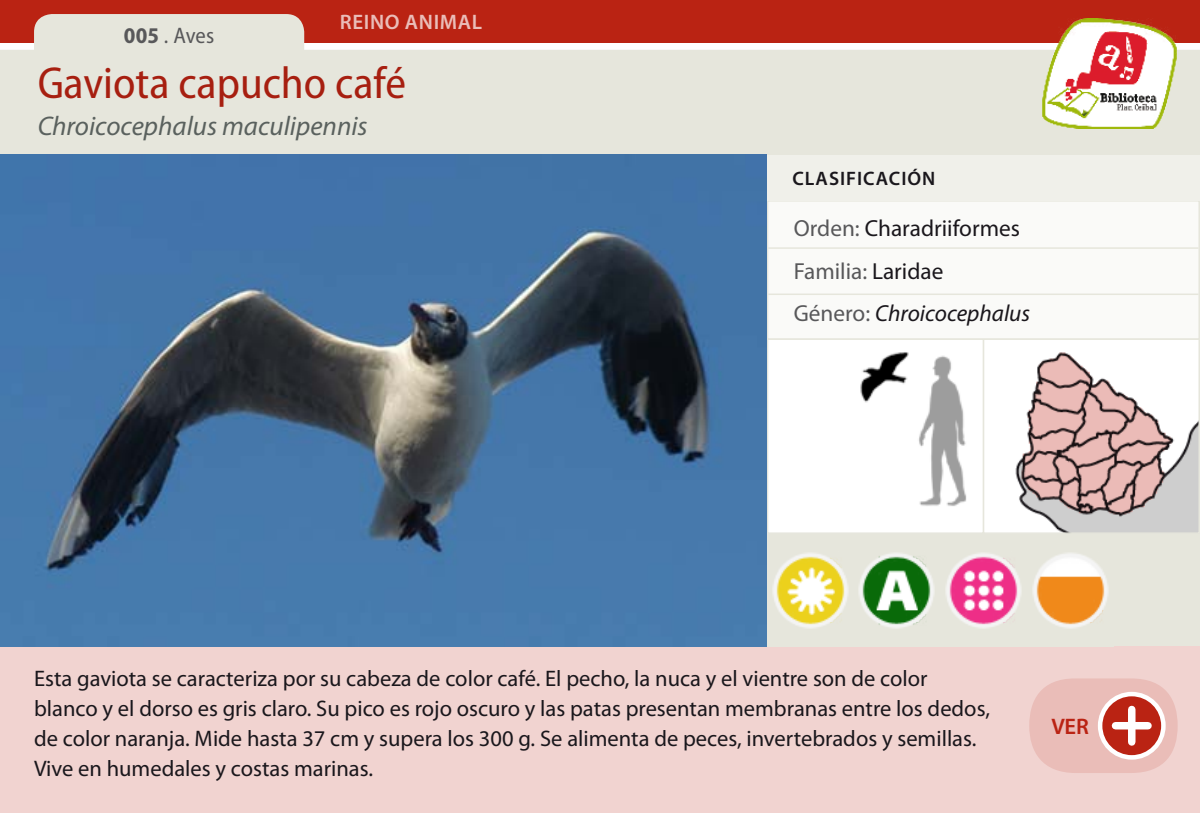
<style>
.page{position:relative;width:1200px;height:813px;background:#fff}
.page>*{position:absolute;margin:0;border:0;box-sizing:border-box;transform-origin:0 0}
.t1{font:semi-condensed 45px "Myriad Pro";color:#ba2313}
.t2{font:italic 27px "Myriad Pro";color:#646c6e}
.t3{font:23.25px/42.5px "Myriad Pro";color:#1a171c}
.t4{font:22.5px/30px "Myriad Pro";color:#1a171c}
.t5{font:semi-condensed 22.5px "Myriad Pro";color:#58585a}
.t6{font:600 22.5px "Myriad Pro";color:#ba2313}
.t7{font:600 21px "Myriad Pro";letter-spacing:.03em;color:#eabdb8}
.t8{font:600 19.5px "Myriad Pro";letter-spacing:.05em;color:#1a171c}
.s1{font-weight:700}
.s2{color:#58585a}
.s3{font-style:italic}
</style>
<div class="page">
<div style="left:0;top:0;width:1199px;height:43px;background:#ba2313"></div>
<svg style="left:0;top:14px;width:1199px;height:141px;fill:#e6e6dc"></svg>
<div style="left:766px;top:533px;width:433px;height:112px;background:#e6e6dc"></div>
<div style="left:0;top:645px;width:1199px;height:167px;background:#f1d3d0"></div>
<img style="left:1040px;top:18px;width:137px;height:110px">
<div style="left:1028px;top:678px;width:149px;height:94px;background:#eabdb8;border-radius:47px"></div>
<svg style="left:1099px;top:693px;width:64px;height:64px;background:#c5483b"></svg>
<div style="left:1097px;top:691px;width:68px;height:68px;border:4px solid #fff;border-radius:50%"></div>
<div style="left:1127px;top:709px;width:8px;height:32px;background:#fff"></div>
<div style="left:1115px;top:721px;width:32px;height:8px;background:#fff"></div>
<img style="left:1015px;top:352px;width:181px;height:178px">
<div style="left:982px;top:338px;width:217px;height:195px;border:2px solid #e6e6dc"></div>
<svg style="left:860px;top:352px;width:107px;height:154px"></svg>
<div style="left:766px;top:338px;width:217px;height:195px;border:2px solid #e6e6dc"></div>
<div style="left:767px;top:201px;width:431px;height:138px;background:#fafaf8"></div>
<hr style="left:768px;top:247px;width:430px;height:2px;background:#e6e6dc">
<hr style="left:768px;top:293px;width:430px;height:2px;background:#e6e6dc">
<div style="left:766px;top:200px;width:433px;height:139px;border:2px solid #e6e6dc"></div>
<img style="left:773px;top:553px;width:75px;height:75px">
<img style="left:859px;top:553px;width:75px;height:75px">
<img style="left:946px;top:553px;width:75px;height:75px">
<img style="left:1033px;top:553px;width:75px;height:75px">
<div style="left:766px;top:155px;width:433px;height:45px;background:#f0f0ea"></div>
<img style="left:0;top:155px;width:766px;height:490px">
<p class="t7" style="left:340px;top:9px;width:144px">REINO ANIMAL</p>
<p class="t5" style="left:124px;top:21px;width:92px"><span class="s1">005</span> . Aves</p>
<h1 class="t1" style="left:37px;top:56px;width:370px">Gaviota capucho café</h1>
<p class="t2" style="left:37px;top:109px;width:332px">Chroicocephalus maculipennis</p>
<p class="t8" style="left:792px;top:166px;width:141px">CLASIFICACIÓN</p>
<p class="t3" style="left:793px;top:206px;width:238px"><span class="s2">Orden:</span> Charadriiformes<br><span class="s2">Familia:</span> Laridae<br><span class="s2">Género:</span> <span class="s3">Chroicocephalus</span></p>
<p class="t4" style="left:34px;top:662px;width:957px">Esta gaviota se caracteriza por su cabeza de color café. El pecho, la nuca y el vientre son de color blanco y el dorso es gris claro. Su pico es rojo oscuro y las patas presentan membranas entre los dedos, de color naranja. Mide hasta 37 cm y supera los 300 g. Se alimenta de peces, invertebrados y semillas.<br>Vive en humedales y costas marinas.</p>
<p class="t6" style="left:1051px;top:712px;width:26px">VER</p>
</div>
